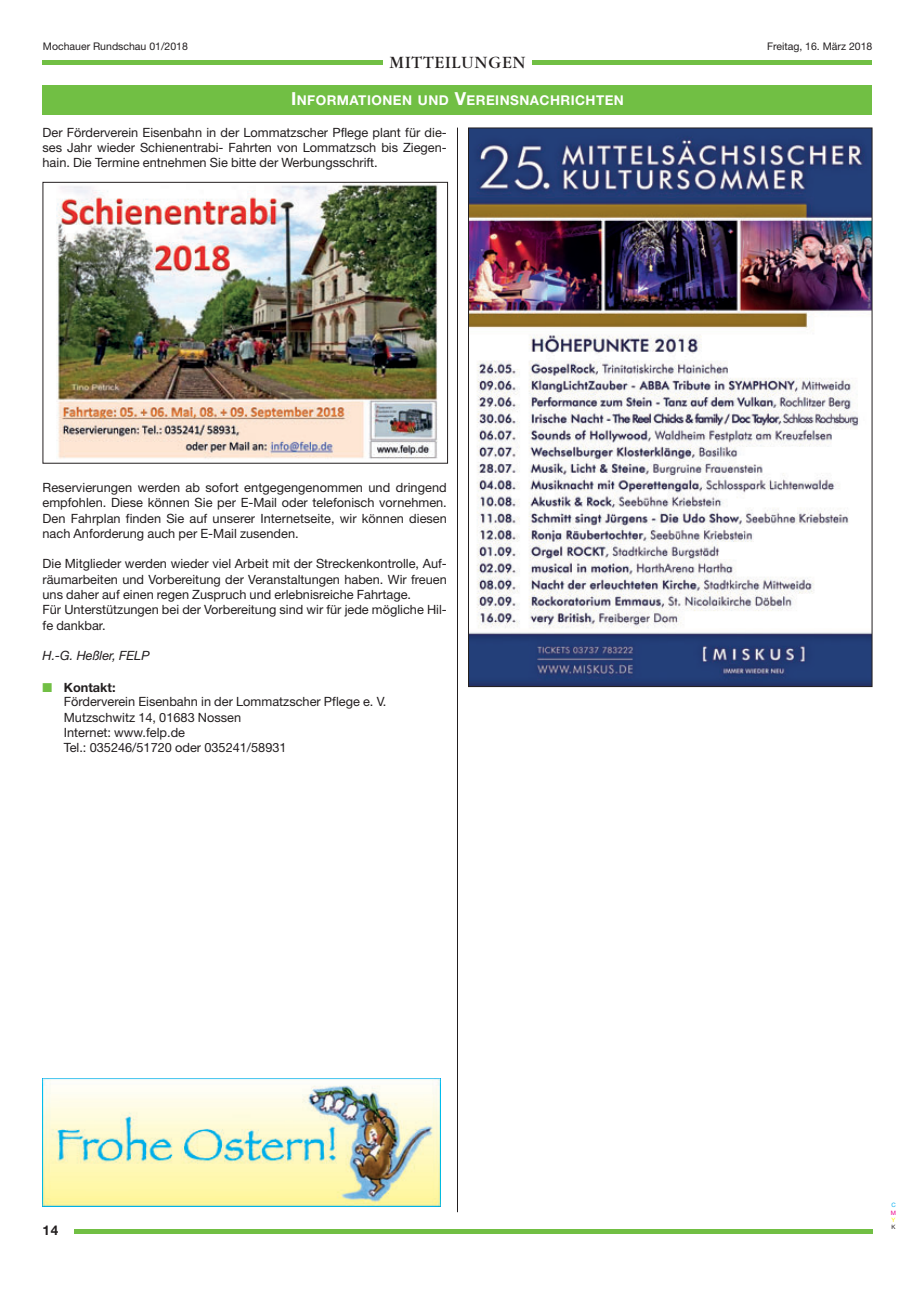
<style>
.page{position:relative;width:915px;height:1293px;background:#fff}
.page>*{position:absolute;margin:0;border:0;box-sizing:border-box;transform-origin:0 0}
.t1{font:18px "Garamond";letter-spacing:.05em;color:#231f20}
.t2{font:700 13.5px "Helvetica Neue";letter-spacing:.035em;color:#fff}
.t3{font:700 13.5px "Helvetica Neue";color:#231f20}
.t4{font:12.75px/15.3px "Helvetica Neue";color:#231f20;text-align:justify}
.t5{font:italic 12.75px "Helvetica Neue";color:#231f20}
.t6{font:10.5px "Helvetica Neue";color:#231f20}
.t7{font:6px "Helvetica Neue";color:#00aeef}
.t8{font:6px "Helvetica Neue";color:#ed028c}
.t9{font:6px "Helvetica Neue";color:#fff101}
.t10{font:6px "Helvetica Neue";color:#231f20}
.s1{font-size:18px}
.s2{color:#71bf44}
.s3{font-weight:700}
</style>
<div class="page">
<hr style="left:74px;top:1229px;width:798px;height:4px;background:#71bf44">
<hr style="left:43px;top:60px;width:828px;height:4px;background:#71bf44">
<div style="left:383px;top:56px;width:148px;height:19px;background:#fff"></div>
<div style="left:43px;top:85px;width:829px;height:30px;background:#71bf44"></div>
<img style="left:56px;top:184px;width:382px;height:275px">
<div style="left:43px;top:182px;width:405px;height:281px;border:1px solid #231f20"></div>
<img style="left:470px;top:130px;width:400px;height:555px">
<hr style="left:457px;top:128px;width:1px;height:1084px;background:#231f20">
<img style="left:43px;top:1078px;width:397px;height:128px">
<p class="t6" style="left:43px;top:43px;width:146px">Mochauer Rundschau 01/2018</p>
<p class="t6" style="left:766px;top:43px;width:107px">Freitag, 16. März 2018</p>
<h1 class="t1" style="left:389px;top:56px;width:137px">MITTEILUNGEN</h1>
<p class="t2" style="left:291px;top:95px;width:334px"><span class="s1">I</span>NFORMATIONEN UND <span class="s1">V</span>EREINSNACHRICHTEN</p>
<p class="t4" style="left:43px;top:126px;width:405px">Der Förderverein Eisenbahn in der Lommatzscher Pflege plant für die&shy;ses Jahr wieder Schienentrabi- Fahrten von Lommatzsch bis Ziegen&shy;hain. Die Termine entnehmen Sie bitte der Werbungsschrift.</p>
<p class="t4" style="left:43px;top:481px;width:405px">Reservierungen werden ab sofort entgegengenommen und dringend empfohlen. Diese können Sie per E-Mail oder telefonisch vornehmen.<br>Den Fahrplan finden Sie auf unserer Internetseite, wir können diesen nach Anforderung auch per E-Mail zusenden.</p>
<p class="t4" style="left:43px;top:557px;width:405px;text-align:left">Die Mitglieder werden wieder viel Arbeit mit der Streckenkontrolle, Auf&shy;räumarbeiten und Vorbereitung der Veranstaltungen haben. Wir freuen uns daher auf einen regen Zuspruch und erlebnisreiche Fahrtage.<br>Für Unterstützungen bei der Vorbereitung sind wir für jede mögliche Hil&shy;fe dankbar.</p>
<p class="t5" style="left:43px;top:651px;width:108px">H.-G. Heßler, FELP</p>
<p class="t4" style="left:64px;top:680px;width:324px;text-align:left;text-indent:-21px"><span class="s2">■</span> <span class="s3">Kontakt:<br></span>Förderverein Eisenbahn in der Lommatzscher Pflege e. V.<br>Mutzschwitz 14, 01683 Nossen<br>Internet: www.felp.de<br>Tel.: 035246/51720 oder 035241/58931</p>
<p class="t3" style="left:43px;top:1225px;width:17px">14</p>
<p class="t7" style="left:891px;top:1203px;width:6px">C</p>
<p class="t8" style="left:890px;top:1210px;width:7px">M</p>
<p class="t9" style="left:891px;top:1217px;width:5px">Y</p>
<p class="t10" style="left:891px;top:1224px;width:6px">K</p>
</div>
